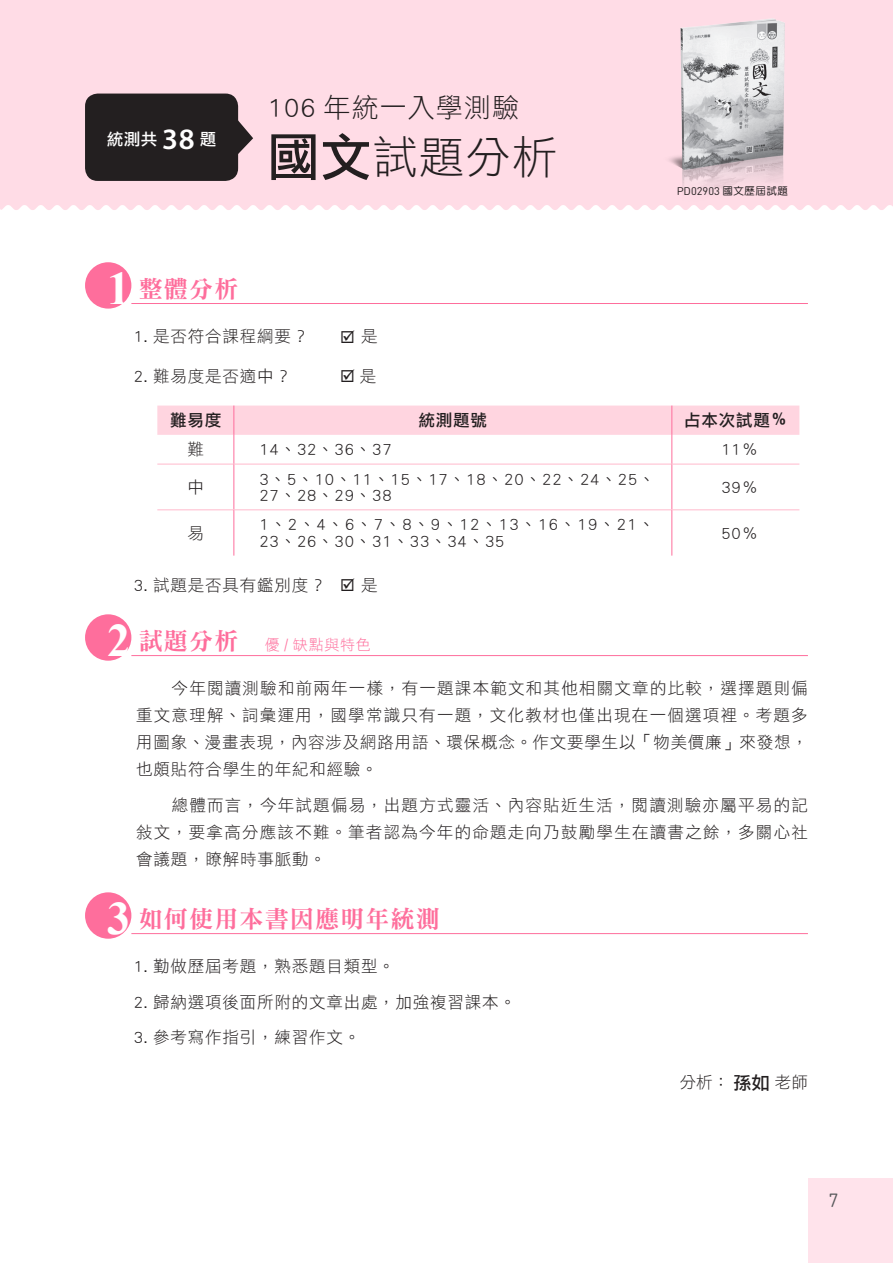
<style>
.page{position:relative;width:893px;height:1263px;background:#fff}
.page>*{position:absolute;margin:0;border:0;box-sizing:border-box;transform-origin:0 0}
.標頭{font:45px "DF Li Hei Std W3";color:#231f20}
._102年{font:27px "DF Li Hei Std W3";letter-spacing:.04em;color:#231f20}
.t1{font:24px "DFN Ming XB HKP BF";letter-spacing:.05em;color:#fe6e9c}
.t2{font:18.9px "Din Round";color:#57585a}
.表左{font:16.5px/27px "DF Li Hei Std W3";letter-spacing:.05em;color:#231f20}
.內文1{font:16.5px "DF Li Hei Std W3";letter-spacing:.05em;color:#231f20}
.表頭{font:16.5px "DF Li Hei Md WIN BF";letter-spacing:.05em;color:#231f20}
.表中{font:16.5px "DF Li Hei Std W3";color:#231f20}
.作者{font:16.5px "DF Li Hei Std W3";color:#231f20}
.t3{font:16.5px "DF Li Hei Md WIN BF";color:#fff}
.t4{font:15px "DF Li Hei Std W3";letter-spacing:.05em;color:#fe6e9c}
.段落樣式1{font:10.95px "Din Round";color:#231f20}
.s1{font-family:"Myriad Pro";font-weight:600;font-size:29.7px}
.s2{font-family:"DF Li Hei Md WIN BF";font-size:51px}
.s3{font-family:"DF Yuan Md HKP BF";font-size:10.5px}
.s4{font-family:"Times New Roman";font-weight:700;font-size:46.5px;color:#fff}
.s5{font-family:"DFN Ming XB HKP BF";font-size:24px}
.s6{font-family:"DF Li Hei Md WIN BF";font-size:18px}
</style>
<div class="page">
<div style="left:0;top:0;width:893px;height:210px;background:#ffdce6"></div>
<div style="left:808px;top:1178px;width:85px;height:85px;background:#ffe3eb"></div>
<div style="left:85px;top:262px;width:46px;height:47px;background:#fe6e9c;border-radius:50%"></div>
<hr style="left:131px;top:303px;width:677px;height:1px;background:#fe6e9c">
<svg style="left:157px;top:406px;width:642px;height:58px"></svg>
<hr style="left:157px;top:464px;width:77px;height:1px;background:#ffb9cc">
<hr style="left:234px;top:464px;width:1px;height:46px;background:#fe6e9c">
<hr style="left:234px;top:464px;width:438px;height:1px;background:#ffb9cc">
<hr style="left:672px;top:464px;width:1px;height:46px;background:#fe6e9c">
<hr style="left:672px;top:464px;width:127px;height:1px;background:#ffb9cc">
<hr style="left:157px;top:510px;width:77px;height:1px;background:#ffb9cc">
<hr style="left:234px;top:510px;width:1px;height:46px;background:#fe6e9c">
<hr style="left:234px;top:510px;width:438px;height:1px;background:#ffb9cc">
<hr style="left:672px;top:510px;width:1px;height:46px;background:#fe6e9c">
<hr style="left:672px;top:510px;width:127px;height:1px;background:#ffb9cc">
<div style="left:85px;top:614px;width:46px;height:47px;background:#fe6e9c;border-radius:50%"></div>
<hr style="left:131px;top:655px;width:677px;height:1px;background:#fe6e9c">
<div style="left:85px;top:892px;width:46px;height:47px;background:#fe6e9c;border-radius:50%"></div>
<hr style="left:131px;top:933px;width:677px;height:1px;background:#fe6e9c">
<div style="left:85px;top:94px;width:153px;height:87px;background:#231f20;border-radius:13px"></div>
<svg style="left:238px;top:119px;width:15px;height:36px"></svg>
<img style="left:654px;top:5px;width:154px;height:202px">
<p class="t3" style="left:107px;top:130px;width:111px">統測共 <span class="s1">38</span> 題</p>
<p class="_102年" style="left:268px;top:92px;width:253px">106 年統一入學測驗</p>
<p class="標頭" style="left:268px;top:132px;width:291px"><span class="s2">國文</span>試題分析</p>
<p class="段落樣式1" style="left:677px;top:182px;width:113px">PD02903 <span class="s3">國文歷屆試題</span></p>
<p class="t1" style="left:107px;top:276px;width:133px"><span class="s4">1</span> 整體分析</p>
<p class="內文1" style="left:134px;top:327px;width:176px">1. 是否符合課程綱要？</p>
<p class="內文1" style="left:340px;top:327px;width:39px">☑ 是</p>
<p class="內文1" style="left:134px;top:367px;width:158px">2. 難易度是否適中？</p>
<p class="內文1" style="left:340px;top:367px;width:38px">☑ 是</p>
<p class="表頭" style="left:170px;top:412px;width:53px">難易度</p>
<p class="表頭" style="left:419px;top:412px;width:70px">統測題號</p>
<p class="表頭" style="left:684px;top:412px;width:105px">占本次試題％</p>
<p class="表中" style="left:187px;top:440px;width:18px">難</p>
<p class="表左" style="left:259px;top:436px;width:134px">14、32、36、37</p>
<p class="表中" style="left:721px;top:440px;width:38px">11％</p>
<p class="表中" style="left:187px;top:478px;width:18px">中</p>
<p class="表左" style="left:259px;top:470px;width:397px;line-height:16.5px">3、5、10、11、15、17、18、20、22、24、25、<br>27、28、29、38</p>
<p class="表中" style="left:721px;top:478px;width:38px">39％</p>
<p class="表中" style="left:187px;top:524px;width:18px">易</p>
<p class="表左" style="left:259px;top:516px;width:397px;line-height:16.5px">1、2、4、6、7、8、9、12、13、16、19、21、<br>23、26、30、31、33、34、35</p>
<p class="表中" style="left:721px;top:524px;width:38px">50％</p>
<p class="內文1" style="left:134px;top:576px;width:245px">3. 試題是否具有鑑別度？ ☑ 是</p>
<p class="t4" style="left:107px;top:636px;width:265px"><span class="s4">2</span> <span class="s5">試題分析　</span>優 / 缺點與特色</p>
<p class="表左" style="left:136px;top:675px;width:673px;text-align:justify;text-indent:18px">　今年閱讀測驗和前兩年一樣，有一題課本範文和其他相關文章的比較，選擇題則偏重文意理解、詞彙運用，國學常識只有一題，文化教材也僅出現在一個選項裡。考題多用圖象、漫畫表現，內容涉及網路用語、環保概念。作文要學生以「物美價廉」來發想，也頗貼符合學生的年紀和經驗。</p>
<p class="表左" style="left:136px;top:791px;width:673px;text-align:justify;text-indent:18px">　總體而言，今年試題偏易，出題方式靈活、內容貼近生活，閱讀測驗亦屬平易的記敘文，要拿高分應該不難。筆者認為今年的命題走向乃鼓勵學生在讀書之餘，多關心社會議題，瞭解時事脈動。</p>
<p class="t1" style="left:107px;top:906px;width:334px"><span class="s4">3</span> 如何使用本書因應明年統測</p>
<p class="內文1" style="left:134px;top:957px;width:262px">1. 勤做歷屆考題，熟悉題目類型。</p>
<p class="內文1" style="left:134px;top:993px;width:384px">2. 歸納選項後面所附的文章出處，加強複習課本。</p>
<p class="內文1" style="left:134px;top:1028px;width:228px">3. 參考寫作指引，練習作文。</p>
<p class="作者" style="left:680px;top:1073px;width:130px">分析：<span class="s6">孫如</span>老師</p>
<p class="t2" style="left:828px;top:1185px;width:11px">7</p>
</div>
